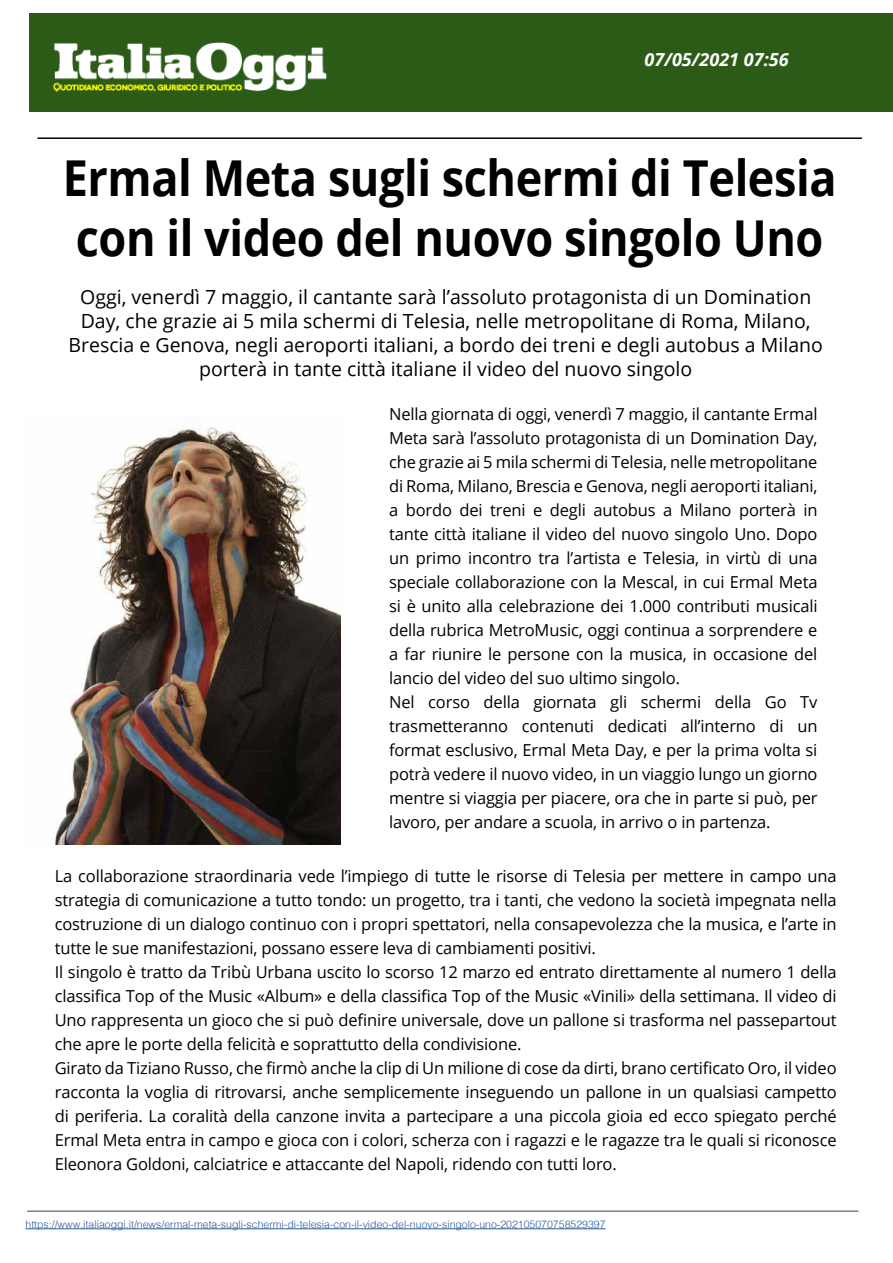
<style>
.page{position:relative;width:893px;height:1263px;background:#fff}
.page>*{position:absolute;margin:0;border:0;box-sizing:border-box;transform-origin:0 0}
.t1{font:700 49.5px/60px "Open Sans";letter-spacing:-.01em;color:#000;scale:.91 1}
.t2{font:19.5px/24px "Open Sans";color:#000;text-align:center}
.t3{font:italic 700 18px "Open Sans";color:#fff}
.t4{font:16.5px/24px "Open Sans";letter-spacing:-.01em;color:#000}
.t5{font:300 10.5px "Helvetica";color:#275b9b}
</style>
<div class="page">
<div style="left:30px;top:13px;width:863px;height:99px;background:#2b5b16"></div>
<hr style="left:27px;top:1210px;width:831px;height:2px;background:#808080">
<hr style="left:26px;top:1228px;width:579px;height:1px;background:#275b9b">
<img style="left:53px;top:42px;width:274px;height:50px">
<hr style="left:37px;top:137px;width:825px;height:2px;background:#000">
<img style="left:53px;top:427px;width:287px;height:417px">
<p class="t3" style="left:645px;top:46px;width:145px">07/05/2021 07:56</p>
<h1 class="t1" style="left:63px;top:146px;width:852px">Ermal Meta sugli schermi di Telesia con il video del nuovo singolo Uno</h1>
<p class="t2" style="left:69px;top:284px;width:756px">Oggi, venerdì 7 maggio, il cantante sarà l’assoluto protagonista di un Domination Day, che grazie ai 5 mila schermi di Telesia, nelle metropolitane di Roma, Milano, Brescia e Genova, negli aeroporti italiani, a bordo dei treni e degli autobus a Milano porterà in tante città italiane il video del nuovo singolo</p>
<p class="t4" style="left:389px;top:401px;width:430px">Nella giornata di oggi, venerdì 7 maggio, il cantante Ermal Meta sarà l’assoluto protagonista di un Domination Day, che grazie ai 5 mila schermi di Telesia, nelle metropolitane di Roma, Milano, Brescia e Genova, negli aeroporti italiani, a bordo dei treni e degli autobus a Milano porterà in tante città italiane il video del nuovo singolo Uno. Dopo un primo incontro tra l’artista e Telesia, in virtù di una speciale collaborazione con la Mescal, in cui Ermal Meta si è unito alla celebrazione dei 1.000 contributi musicali della rubrica MetroMusic, oggi continua a sorprendere e a far riunire le persone con la musica, in occasione del lancio del video del suo ultimo singolo.<br>Nel corso della giornata gli schermi della Go Tv trasmetteranno contenuti dedicati all’interno di un format esclusivo, Ermal Meta Day, e per la prima volta si potrà vedere il nuovo video, in un viaggio lungo un giorno mentre si viaggia per piacere, ora che in parte si può, per lavoro, per andare a scuola, in arrivo o in partenza.</p>
<p class="t4" style="left:55px;top:864px;width:783px">La collaborazione straordinaria vede l’impiego di tutte le risorse di Telesia per mettere in campo una strategia di comunicazione a tutto tondo: un progetto, tra i tanti, che vedono la società impegnata nella costruzione di un dialogo continuo con i propri spettatori, nella consapevolezza che la musica, e l’arte in tutte le sue manifestazioni, possano essere leva di cambiamenti positivi.<br>Il singolo è tratto da Tribù Urbana uscito lo scorso 12 marzo ed entrato direttamente al numero 1 della classifica Top of the Music «Album» e della classifica Top of the Music «Vinili» della settimana. Il video di Uno rappresenta un gioco che si può definire universale, dove un pallone si trasforma nel passepartout che apre le porte della felicità e soprattutto della condivisione.<br>Girato da Tiziano Russo, che firmò anche la clip di Un milione di cose da dirti, brano certificato Oro, il video racconta la voglia di ritrovarsi, anche semplicemente inseguendo un pallone in un qualsiasi campetto di periferia. La coralità della canzone invita a partecipare a una piccola gioia ed ecco spiegato perché Ermal Meta entra in campo e gioca con i colori, scherza con i ragazzi e le ragazze tra le quali si riconosce Eleonora Goldoni, calciatrice e attaccante del Napoli, ridendo con tutti loro.</p>
<p class="t5" style="left:26px;top:1215px;width:581px">https://www.italiaoggi.it/news/ermal-meta-sugli-schermi-di-telesia-con-il-video-del-nuovo-singolo-uno-202105070758529397</p>
</div>
